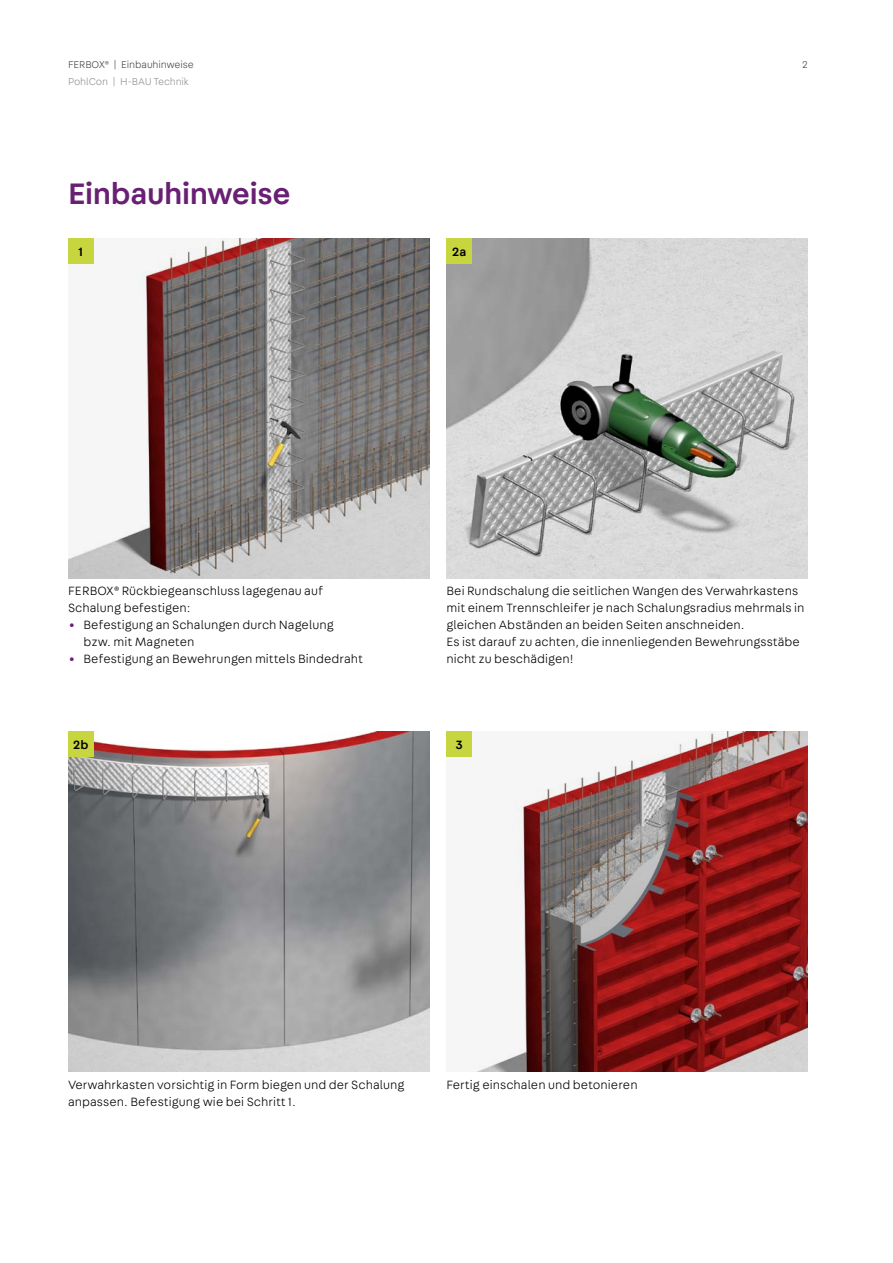
<style>
.page{position:relative;width:893px;height:1263px;background:#fff}
.page>*{position:absolute;margin:0;border:0;box-sizing:border-box;transform-origin:0 0}
.t1{font:500 31.5px "Fabriga";letter-spacing:-.01em;color:#691f74}
.t2{font:300 12.75px/17px "Fabriga";letter-spacing:.005em;color:#000}
.t3{font:500 12.75px "Fabriga";color:#000}
.t4{font:300 10.5px "Fabriga";letter-spacing:-.01em;color:#494948}
.t5{font:300 10.5px "Fabriga";letter-spacing:-.01em;color:#919292}
</style>
<div class="page">
<img style="left:68px;top:238px;width:361px;height:340px">
<img style="left:68px;top:731px;width:361px;height:340px">
<img style="left:446px;top:238px;width:362px;height:340px">
<img style="left:478px;top:731px;width:330px;height:340px">
<div style="left:68px;top:238px;width:26px;height:26px;background:#c7d53f"></div>
<div style="left:446px;top:731px;width:26px;height:26px;background:#c7d53f"></div>
<div style="left:68px;top:731px;width:26px;height:26px;background:#c7d53f"></div>
<div style="left:446px;top:238px;width:26px;height:26px;background:#c7d53f"></div>
<p class="t4" style="left:68px;top:58px;width:127px">FERBOX® | Einbauhinweise</p>
<p class="t4" style="left:802px;top:58px;width:7px">2</p>
<p class="t4" style="left:796px;top:58px;width:13px">46</p>
<p class="t5" style="left:68px;top:75px;width:122px">PohlCon | H-BAU Technik</p>
<h1 class="t1" style="left:68px;top:172px;width:224px">Einbauhinweise</h1>
<p class="t3" style="left:79px;top:243px;width:6px">1</p>
<p class="t3" style="left:452px;top:243px;width:16px">2a</p>
<p class="t2" style="left:68px;top:582px;width:257px">FERBOX® Rückbiegeanschluss lagegenau auf<br>Schalung befestigen:</p>
<p class="t2" style="left:84px;top:616px;width:252px;text-indent:-16px"><sup>•</sup> Befestigung an Schalungen durch Nagelung bzw. mit Magneten</p>
<p class="t2" style="left:68px;top:650px;width:296px"><sup>•</sup> Befestigung an Bewehrungen mittels Bindedraht</p>
<p class="t2" style="left:446px;top:582px;width:359px">Bei Rundschalung die seitlichen Wangen des Verwahrkastens mit einem Trennschleifer je nach Schalungsradius mehrmals in gleichen Abständen an beiden Seiten anschneiden.<br>Es ist darauf zu achten, die innenliegenden Bewehrungsstäbe nicht zu beschädigen!</p>
<p class="t3" style="left:73px;top:736px;width:17px">2b</p>
<p class="t3" style="left:456px;top:736px;width:8px">3</p>
<p class="t2" style="left:68px;top:1075px;width:338px">Verwahrkasten vorsichtig in Form biegen und der Schalung anpassen. Befestigung wie bei Schritt 1.</p>
<p class="t2" style="left:446px;top:1075px;width:193px">Fertig einschalen und betonieren</p>
</div>
